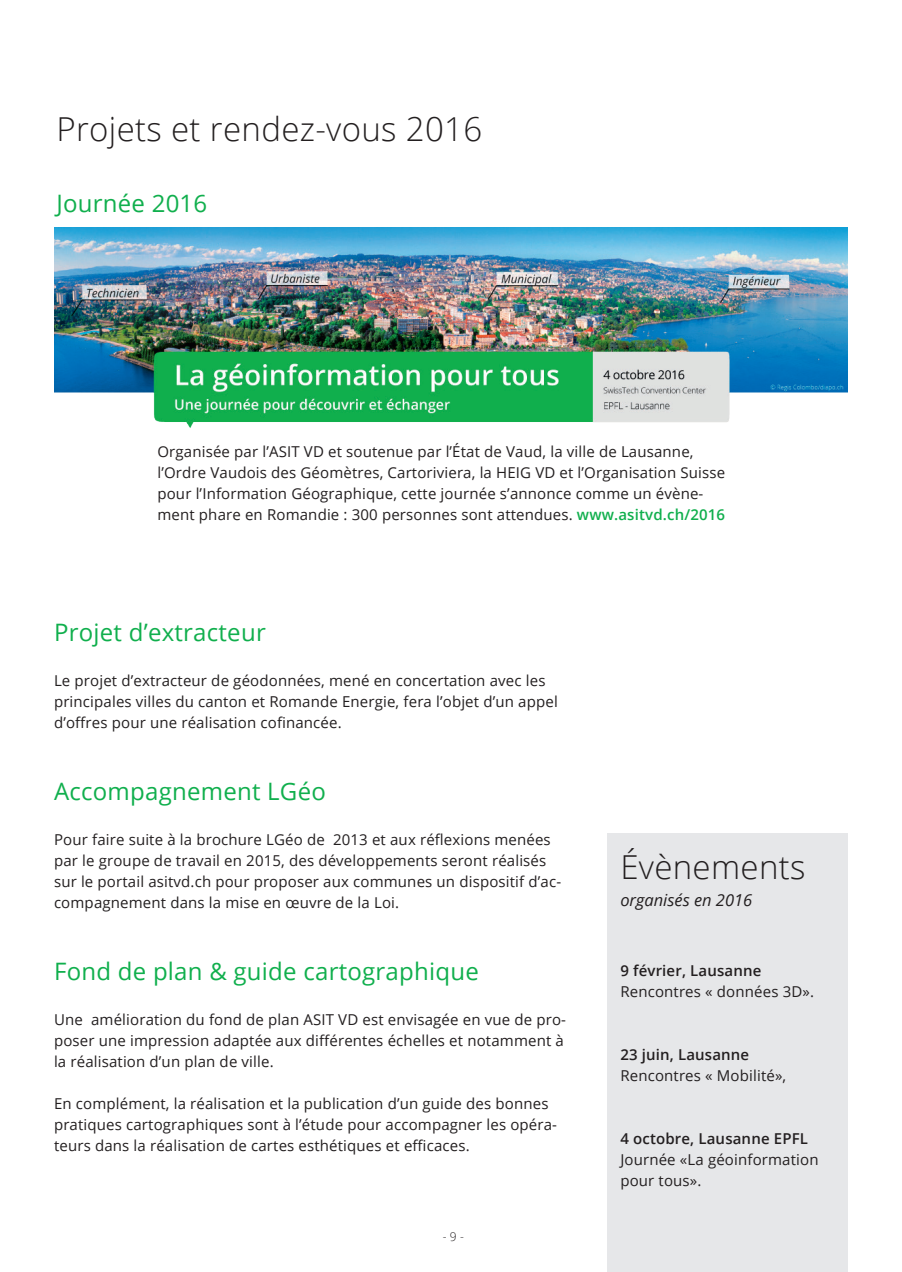
<style>
.page{position:relative;width:902px;height:1272px;background:#fff}
.page>*{position:absolute;margin:0;border:0;box-sizing:border-box;transform-origin:0 0}
.t1{font:300 33px "Open Sans";letter-spacing:.01em;color:#231f20}
.t2{font:24px "Open Sans";letter-spacing:.01em;color:#10af4d}
.t3{font:italic 16.5px "Open Sans";color:#231f20}
.t4{font:15px/21px "Open Sans";letter-spacing:.01em;color:#231f20}
.t5{font:600 15px "Open Sans";letter-spacing:.01em;color:#231f20}
.t6{font:300 12px "Open Sans";color:#231f20}
.s1{font-weight:600;color:#10af4d}
</style>
<div class="page">
<div style="left:607px;top:833px;width:240px;height:438px;background:#e6e7e9"></div>
<img style="left:54px;top:227px;width:793px;height:201px">
<h1 class="t1" style="left:56px;top:106px;width:427px">Projets et rendez-vous 2016</h1>
<h2 class="t2" style="left:56px;top:186px;width:152px">Journée 2016</h2>
<p class="t4" style="left:157px;top:440px;width:569px">Organisée par l’ASIT VD et soutenue par l’État de Vaud, la ville de Lausanne, l’Ordre Vaudois des Géomètres, Cartoriviera, la HEIG VD et l’Organisation Suisse pour l’Information Géographique, cette journée s’annonce comme un évène&shy;ment phare en Romandie : 300 personnes sont attendues. <span class="s1">www.asitvd.ch/2016</span></p>
<h2 class="t2" style="left:54px;top:615px;width:213px">Projet d’extracteur</h2>
<p class="t4" style="left:54px;top:669px;width:505px">Le projet d’extracteur de géodonnées, mené en concertation avec les principales villes du canton et Romande Energie, fera l’objet d’un appel d’offres pour une réalisation cofinancée.</p>
<h2 class="t2" style="left:54px;top:774px;width:273px">Accompagnement LGéo</h2>
<p class="t4" style="left:54px;top:828px;width:508px">Pour faire suite à la brochure LGéo de 2013 et aux réflexions menées par le groupe de travail en 2015, des développements seront réalisés sur le portail asitvd.ch pour proposer aux communes un dispositif d’ac&shy;compagnement dans la mise en œuvre de la Loi.</p>
<h2 class="t2" style="left:54px;top:954px;width:426px">Fond de plan &amp; guide cartographique</h2>
<p class="t4" style="left:54px;top:1008px;width:513px">Une amélioration du fond de plan ASIT VD est envisagée en vue de pro&shy;poser une impression adaptée aux différentes échelles et notamment à la réalisation d’un plan de ville.</p>
<p class="t4" style="left:54px;top:1092px;width:504px">En complément, la réalisation et la publication d’un guide des bonnes pratiques cartographiques sont à l’étude pour accompagner les opéra&shy;teurs dans la réalisation de cartes esthétiques et efficaces.</p>
<p class="t6" style="left:442px;top:1228px;width:23px">- 9 -</p>
<h1 class="t1" style="left:620px;top:844px;width:187px">Évènements</h1>
<p class="t3" style="left:620px;top:888px;width:133px">organisés en 2016</p>
<p class="t5" style="left:620px;top:960px;width:142px">9 février, Lausanne</p>
<p class="t4" style="left:620px;top:980px;width:195px">Rencontres « données 3D».</p>
<p class="t5" style="left:620px;top:1044px;width:130px">23 juin, Lausanne</p>
<p class="t4" style="left:620px;top:1064px;width:167px">Rencontres « Mobilité»,</p>
<p class="t5" style="left:620px;top:1128px;width:189px">4 octobre, Lausanne EPFL</p>
<p class="t4" style="left:620px;top:1148px;width:200px">Journée «La géoinformation pour tous».</p>
</div>
